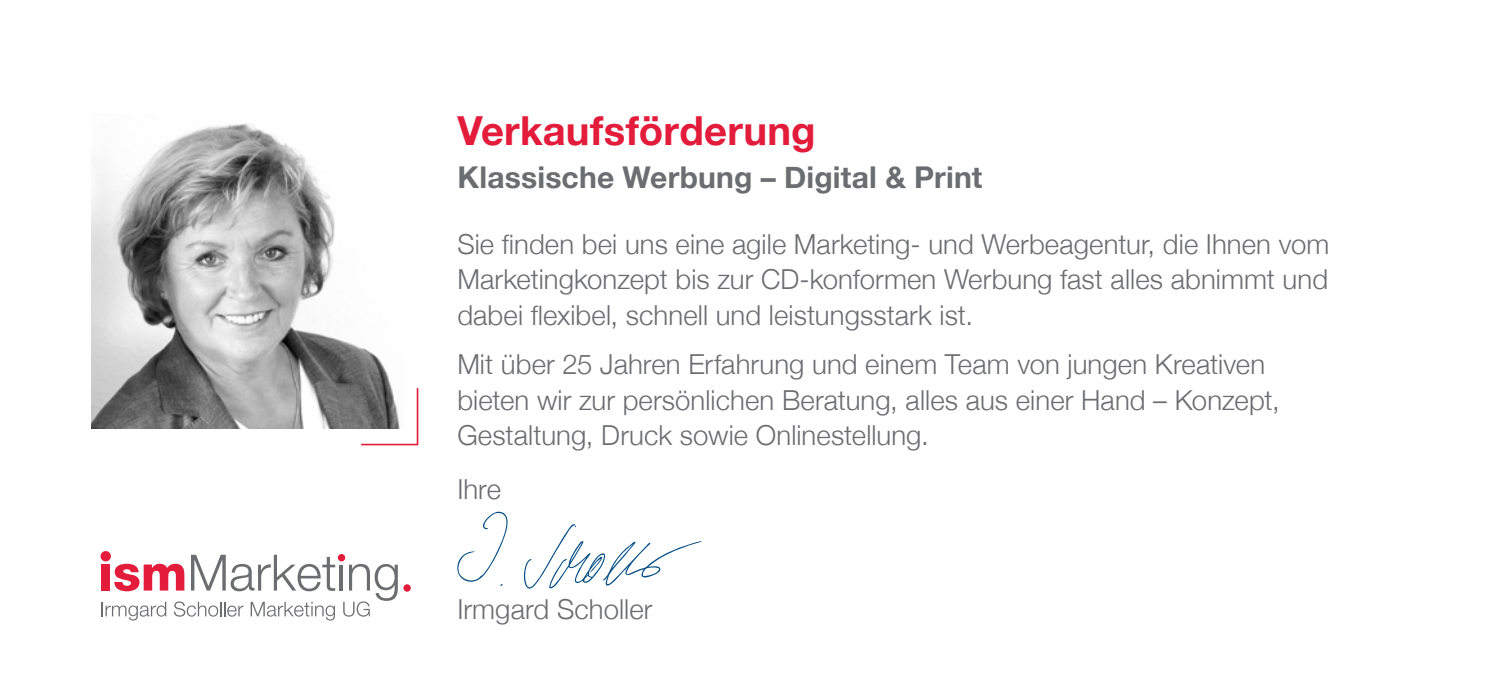
<style>
.page{position:relative;width:1489px;height:695px;background:#fff}
.page>*{position:absolute;margin:0;border:0;box-sizing:border-box;transform-origin:0 0}
.t1{font:700 40px "Helvetica Neue";letter-spacing:.005em;color:#e41c3b}
.t2{font:700 30px "Helvetica Neue";letter-spacing:.005em;color:#6c6d70}
.t3{font:300 27.5px/35.5px "Helvetica Neue";letter-spacing:.005em;color:#6c6d70;text-align:justify}
</style>
<div class="page">
<img style="left:92px;top:123px;width:300px;height:305px">
<svg style="left:359px;top:386px;width:60px;height:60px"></svg>
<svg style="left:457px;top:511px;width:51px;height:74px"></svg>
<svg style="left:524px;top:524px;width:177px;height:64px"></svg>
<hr style="left:340px;top:564px;width:3px;height:26px;background:#6c6d70">
<svg style="left:101px;top:601px;width:65px;height:19px"></svg>
<svg style="left:174px;top:601px;width:69px;height:15px"></svg>
<svg style="left:251px;top:601px;width:84px;height:19px"></svg>
<svg style="left:343px;top:564px;width:55px;height:52px"></svg>
<div style="left:403px;top:584px;width:8px;height:7px;background:#e41c3b;border-radius:50%"></div>
<div style="left:338px;top:554px;width:7px;height:7px;background:#e41c3b;border-radius:50%"></div>
<div style="left:101px;top:564px;width:9px;height:26px;background:#e41c3b"></div>
<svg style="left:114px;top:563px;width:70px;height:28px"></svg>
<div style="left:101px;top:551px;width:10px;height:10px;background:#e41c3b;border-radius:50%"></div>
<svg style="left:191px;top:554px;width:144px;height:37px"></svg>
<h1 class="t1" style="left:457px;top:99px;width:360px">Verkaufsförderung</h1>
<p class="t2" style="left:457px;top:153px;width:526px">Klassische Werbung – Digital &amp; Print</p>
<p class="t3" style="left:457px;top:224px;width:873px">Sie finden bei uns eine agile Marketing- und Werbeagentur, die Ihnen vom Marketingkonzept bis zur CD-konformen Werbung fast alles abnimmt und dabei flexibel, schnell und leistungsstark ist.</p>
<p class="t3" style="left:457px;top:344px;width:823px;text-align:left">Mit über 25 Jahren Erfahrung und einem Team von jungen Kreativen bieten wir zur persönlichen Beratung, alles aus einer Hand – Konzept,<br>Gestaltung, Druck sowie Onlinestellung.</p>
<p class="t3" style="left:457px;top:469px;width:45px">Ihre</p>
<p class="t3" style="left:457px;top:589px;width:197px">Irmgard Scholler</p>
</div>
